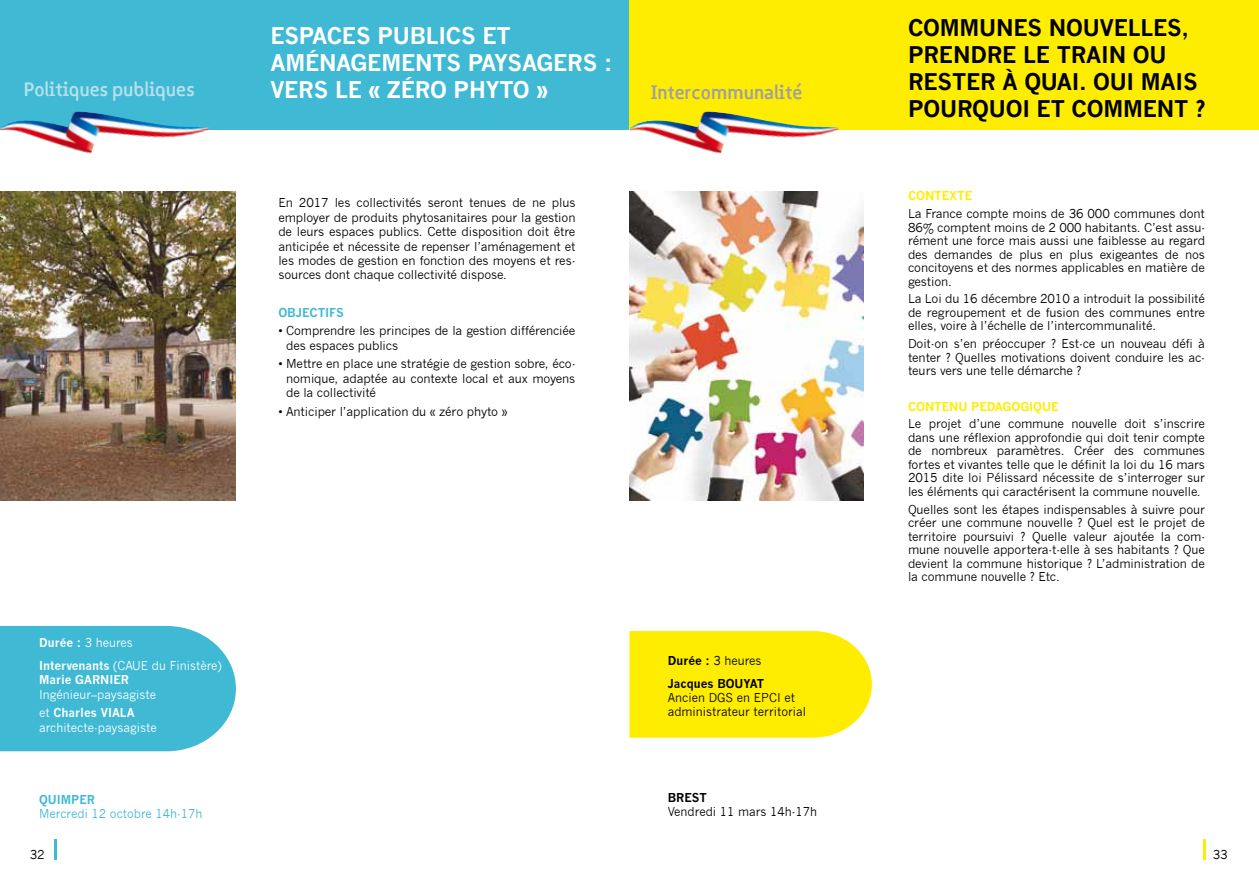
<style>
.page{position:relative;width:1259px;height:893px;background:#fff}
.page>*{position:absolute;margin:0;border:0;box-sizing:border-box;transform-origin:0 0}
.t1{font:700 22.5px/27px "News Gothic";letter-spacing:-.01em;color:#000}
.t2{font:700 22.5px/27px "News Gothic";letter-spacing:-.01em;color:#fff}
.t3{font:700 20.25px "Focus LF";color:#b5dfeb}
.t4{font:700 20.25px "Focus LF";color:#9ea0a2}
.t5{font:12px/13.5px "News Gothic";letter-spacing:-.01em;color:#000;text-align:justify}
.t6{font:12px/18.6px "News Gothic";color:#fff}
.t7{font:700 12px/23px "News Gothic";color:#fff}
.t8{font:700 12px/23px "News Gothic";color:#000}
.t9{font:700 12px "News Gothic";color:#ffed00}
.t10{font:12px "News Gothic";color:#3fb9d4}
.t11{font:700 12px "News Gothic";letter-spacing:-.01em;color:#3fb9d4}
.s1{font-weight:400}
.s2{font-weight:700}
</style>
<div class="page">
<div style="left:0;top:0;width:629px;height:129px;background:#3fb9d4"></div>
<div style="left:629px;top:0;width:630px;height:129px;background:#ffed00"></div>
<img style="left:0;top:111px;width:77px;height:24px">
<img style="left:0;top:191px;width:236px;height:310px">
<svg style="left:629px;top:631px;width:243px;height:107px;background:#ffee0e"></svg>
<img style="left:630px;top:111px;width:77px;height:24px">
<img style="left:629px;top:191px;width:234px;height:310px">
<hr style="left:1202px;top:839px;width:3px;height:21px;background:#ffed00">
<hr style="left:54px;top:839px;width:3px;height:21px;background:#3fb9d4">
<div style="left:0;top:626px;width:236px;height:125px;background:#3fb9d4"></div>
<h1 class="t2" style="left:270px;top:22px;width:343px">ESPACES PU BLICS ET<br>AMÉNAGEMENTS PAYSAGERS :<br>VERS LE « ZÉRO PHYTO »</h1>
<h2 class="t3" style="left:23px;top:76px;width:173px">Politiques publiques</h2>
<h2 class="t4" style="left:651px;top:80px;width:153px">Intercommunalité</h2>
<p class="t5" style="left:278px;top:196px;width:299px;line-height:14.4px">En 2017 les collectivités seront tenues de ne plus employer de produits phytosanitaires pour la gestion de leurs espaces publics. Cette disposition doit être anticipée et nécessite de repenser l’aménagement et les modes de gestion en fonction des moyens et res&shy;sources dont chaque collectivité dispose.</p>
<p class="t11" style="left:278px;top:305px;width:67px">OBJECTIFS</p>
<p class="t5" style="left:286px;top:324px;width:291px;line-height:14.4px;text-indent:-8px">• Comprendre les principes de la gestion différenciée des espaces publics</p>
<p class="t5" style="left:286px;top:357px;width:291px;line-height:14.4px;text-indent:-8px">• Mettre en place une stratégie de gestion sobre, éco&shy;nomique, adaptée au contexte local et aux moyens de la collectivité</p>
<p class="t5" style="left:278px;top:405px;width:230px">• Anticiper l’application du « zéro phyto »</p>
<p class="t7" style="left:39px;top:631px;width:95px">DURÉE : <span class="s1">3 heures<br></span>I NTERVENANTS <span class="s1">(CAUE</span></p>
<p class="t6" style="left:152px;top:656px;width:71px">du Finistère)</p>
<p class="t7" style="left:39px;top:668px;width:45px">MARIE GARNIER</p>
<p class="t6" style="left:39px;top:685px;width:118px">I ngénieur–paysagiste et <span class="s2">CHARLES VIALA</span></p>
<p class="t6" style="left:39px;top:718px;width:119px">architecte-paysagiste</p>
<p class="t11" style="left:39px;top:792px;width:57px">QUIMPER</p>
<p class="t10" style="left:39px;top:807px;width:165px">Mercredi 12 octobre 14h-17h</p>
<p class="t8" style="left:668px;top:648px;width:95px">DURÉE : <span class="s1">3 heures<br></span>JACQUES BOUYAT</p>
<p class="t5" style="left:668px;top:690px;width:140px;line-height:14.4px">Ancien DGS en EPCI et administrateur territorial</p>
<p class="t8" style="left:668px;top:786px;width:41px">BREST</p>
<p class="t5" style="left:668px;top:805px;width:151px">Vendredi 11 mars 14h-17h</p>
<h1 class="t1" style="left:908px;top:13px;width:299px">COMMU NES NOUVELLES,<br>PRENDRE LE TRAIN OU<br>RESTER À QUAI. OU I MAIS<br>POU RQUOI ET COMMENT ?</h1>
<p class="t9" style="left:908px;top:189px;width:9px">CONTEXTE</p>
<p class="t5" style="left:908px;top:207px;width:299px">La France compte moins de 36 000 communes dont 86% comptent moins de 2 000 habitants. C’est assu&shy;rément une force mais aussi une faiblesse au regard des demandes de plus en plus exigeantes de nos concitoyens et des normes applicables en matière de gestion.</p>
<p class="t5" style="left:908px;top:292px;width:298px">La Loi du 16 décembre 2010 a introduit la possibilité de regroupement et de fusion des communes entre elles, voire à l’échelle de l’intercommunalité.</p>
<p class="t5" style="left:908px;top:337px;width:298px">Doit-on s’en préoccuper ? Est-ce un nouveau défi à tenter ? Quelles motivations doivent conduire les ac&shy;teurs vers une telle démarche ?</p>
<p class="t9" style="left:908px;top:399px;width:10px">CONTEN</p>
<p class="t9" style="left:958px;top:399px;width:22px">U PEDAGOGIQ</p>
<p class="t9" style="left:1042px;top:399px;width:17px">UE</p>
<p class="t5" style="left:908px;top:417px;width:299px">Le projet d’une commune nouvelle doit s’inscrire dans une réflexion approfondie qui doit tenir compte de nombreux paramètres. Créer des communes fortes et vivantes telle que le définit la loi du 16 mars 2015 dite loi Pélissard nécessite de s’interroger sur les éléments qui caractérisent la commune nouvelle.</p>
<p class="t5" style="left:908px;top:503px;width:299px">Quelles sont les étapes indispensables à suivre pour créer une commune nouvelle ? Quel est le projet de territoire poursuivi ? Quelle valeur ajoutée la com&shy;mune nouvelle apportera-t-elle à ses habitants ? Que devient la commune historique ? L’administration de la commune nouvelle ? Etc.</p>
<p class="t5" style="left:30px;top:848px;width:16px">32</p>
<p class="t5" style="left:1212px;top:848px;width:16px">33</p>
</div>
